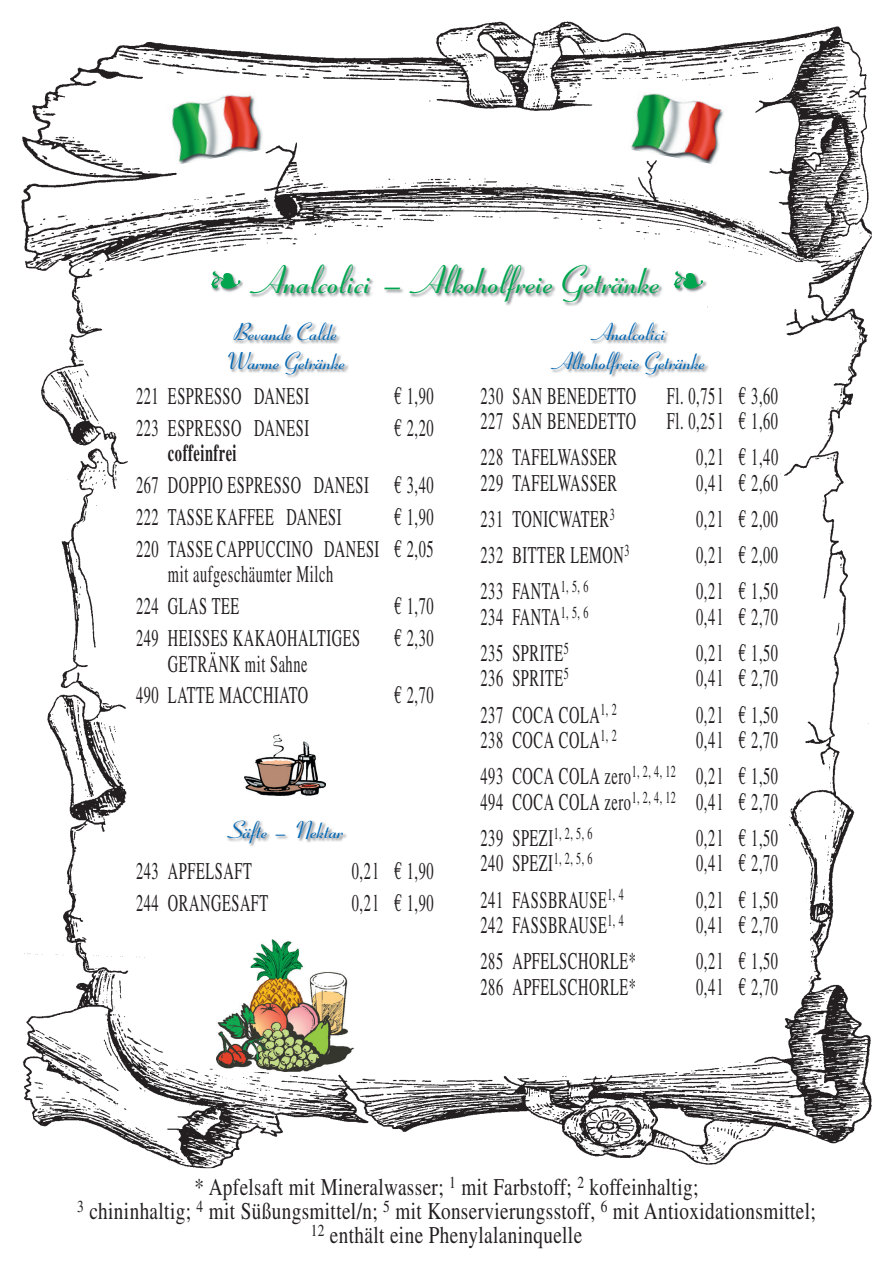
<style>
.page{position:relative;width:893px;height:1263px;background:#fff}
.page>*{position:absolute;margin:0;border:0;box-sizing:border-box;transform-origin:0 0}
.t1{font:700 39px "Coronet LT Std";color:#00a54f}
.t2{font:24px/31.8px "Times LT Std";letter-spacing:.04em;color:#231f20;scale:.6 1}
.t3{font:24px/24px "Times LT Std";letter-spacing:.02em;color:#231f20;text-align:center;scale:.8 1}
.t4{font:700 24px/28.5px "Coronet LT Std";color:#0166b3;text-align:center}
.t5{font:700 24px "Times LT Std";letter-spacing:.04em;color:#231f20;scale:.6 1}
</style>
<div class="page">
<img style="left:21px;top:21px;width:851px;height:1147px">
<img style="left:211px;top:265px;width:496px;height:42px">
<svg style="left:211px;top:271px;width:30px;height:18px"></svg>
<svg style="left:674px;top:271px;width:29px;height:18px"></svg>
<img style="left:228px;top:323px;width:121px;height:55px">
<img style="left:551px;top:323px;width:158px;height:55px">
<img style="left:227px;top:820px;width:120px;height:27px">
<img style="left:216px;top:940px;width:138px;height:131px">
<img style="left:166px;top:90px;width:99px;height:75px">
<img style="left:628px;top:90px;width:99px;height:75px">
<img style="left:244px;top:734px;width:81px;height:61px">
<h1 class="t1" style="left:255px;top:257px;width:406px">Analcolici – Alkoholfreie Getränke</h1>
<p class="t4" style="left:225px;top:318px;width:121px">Bevande Calde<br>Warme Getränke</p>
<p class="t4" style="left:554px;top:318px;width:152px">Analcolici<br>Alkoholfreie Getränke</p>
<p class="t2" style="left:136px;top:380px;width:290px">221 ESPRESSO DANESI</p>
<p class="t2" style="left:394px;top:380px;width:68px">€ 1,90</p>
<p class="t2" style="left:136px;top:412px;width:290px">223 ESPRESSO DANESI</p>
<p class="t2" style="left:394px;top:412px;width:68px">€ 2,20</p>
<p class="t5" style="left:168px;top:439px;width:116px">coffeinfrei</p>
<p class="t2" style="left:136px;top:469px;width:498px">267 DOPPIO ESPRESSO DANESI € 3,40<br>222 TASSE KAFFEE DANESI</p>
<p class="t2" style="left:136px;top:501px;width:498px;text-align:right">€ 1,90<br>220 TASSE CAPPUCCINO DANESI € 2,05</p>
<p class="t2" style="left:136px;top:558px;width:330px;text-indent:32px">mit aufgeschäumter Milch<br>224 GLAS TEE</p>
<p class="t2" style="left:394px;top:590px;width:68px">€ 1,70</p>
<p class="t2" style="left:136px;top:622px;width:375px">249 HEISSES KAKAOHALTIGES</p>
<p class="t2" style="left:394px;top:622px;width:68px">€ 2,30</p>
<p class="t2" style="left:136px;top:647px;width:289px;text-align:right">GETRÄNK mit Sahne<br>490 LATTE MACCHIATO</p>
<p class="t2" style="left:394px;top:679px;width:68px">€ 2,70</p>
<p class="t4" style="left:227px;top:815px;width:117px">Säfte – Nektar</p>
<p class="t2" style="left:136px;top:855px;width:194px">243 APFELSAFT</p>
<p class="t2" style="left:352px;top:855px;width:138px">0,2 l € 1,90</p>
<p class="t2" style="left:136px;top:886px;width:222px">244 ORANGESAFT</p>
<p class="t2" style="left:352px;top:886px;width:138px">0,2 l € 1,90</p>
<p class="t2" style="left:480px;top:380px;width:261px">230 SAN BENEDETTO</p>
<p class="t2" style="left:667px;top:380px;width:187px">Fl. 0,75 l € 3,60</p>
<p class="t2" style="left:480px;top:405px;width:261px">227 SAN BENEDETTO</p>
<p class="t2" style="left:667px;top:405px;width:187px">Fl. 0,25 l € 1,60</p>
<p class="t2" style="left:480px;top:441px;width:229px">228 TAFELWASSER</p>
<p class="t2" style="left:696px;top:441px;width:138px">0,2 l € 1,40</p>
<p class="t2" style="left:480px;top:467px;width:229px">229 TAFELWASSER</p>
<p class="t2" style="left:696px;top:467px;width:138px">0,4 l € 2,60</p>
<p class="t2" style="left:480px;top:503px;width:225px">231 TONICWATER<sup>3</sup></p>
<p class="t2" style="left:696px;top:503px;width:138px">0,2 l € 2,00</p>
<p class="t2" style="left:480px;top:539px;width:250px">232 BITTER LEMON<sup>3</sup></p>
<p class="t2" style="left:696px;top:539px;width:138px">0,2 l € 2,00</p>
<p class="t2" style="left:480px;top:575px;width:181px">233 FANTA<sup>1,</sup> <sup>5,</sup> <sup>6</sup></p>
<p class="t2" style="left:696px;top:575px;width:138px">0,2 l € 1,50</p>
<p class="t2" style="left:480px;top:601px;width:181px">234 FANTA<sup>1,</sup> <sup>5,</sup> <sup>6</sup></p>
<p class="t2" style="left:696px;top:601px;width:138px">0,4 l € 2,70</p>
<p class="t2" style="left:480px;top:637px;width:149px">235 SPRITE<sup>5</sup></p>
<p class="t2" style="left:696px;top:637px;width:138px">0,2 l € 1,50</p>
<p class="t2" style="left:480px;top:662px;width:149px">236 SPRITE<sup>5</sup></p>
<p class="t2" style="left:696px;top:662px;width:138px">0,4 l € 2,70</p>
<p class="t2" style="left:480px;top:698px;width:229px">237 COCA COLA<sup>1,</sup> <sup>2</sup></p>
<p class="t2" style="left:696px;top:698px;width:138px">0,2 l € 1,50</p>
<p class="t2" style="left:480px;top:724px;width:229px">238 COCA COLA<sup>1,</sup> <sup>2</sup></p>
<p class="t2" style="left:480px;top:722px;width:498px;line-height:36.2px;text-align:right">0,4 l € 2,70<br>493 COCA COLA zero<sup>1,</sup> <sup>2,</sup> <sup>4,</sup> <sup>12</sup> 0,2 l € 1,50</p>
<p class="t2" style="left:480px;top:783px;width:498px;line-height:36.2px">494 COCA COLA zero<sup>1,</sup> <sup>2,</sup> <sup>4,</sup> <sup>12</sup> 0,4 l € 2,70<br>239 SPEZI<sup>1,</sup> <sup>2,</sup> <sup>5,</sup> <sup>6</sup></p>
<p class="t2" style="left:696px;top:822px;width:138px">0,2 l € 1,50</p>
<p class="t2" style="left:480px;top:847px;width:188px">240 SPEZI<sup>1,</sup> <sup>2,</sup> <sup>5,</sup> <sup>6</sup></p>
<p class="t2" style="left:696px;top:847px;width:138px">0,4 l € 2,70</p>
<p class="t2" style="left:480px;top:883px;width:240px">241 FASSBRAUSE<sup>1,</sup> <sup>4</sup></p>
<p class="t2" style="left:696px;top:883px;width:138px">0,2 l € 1,50</p>
<p class="t2" style="left:480px;top:909px;width:240px">242 FASSBRAUSE<sup>1,</sup> <sup>4</sup></p>
<p class="t2" style="left:696px;top:909px;width:138px">0,4 l € 2,70</p>
<p class="t2" style="left:480px;top:945px;width:261px">285 APFELSCHORLE*</p>
<p class="t2" style="left:696px;top:945px;width:138px">0,2 l € 1,50</p>
<p class="t2" style="left:480px;top:970px;width:261px">286 APFELSCHORLE*</p>
<p class="t2" style="left:696px;top:970px;width:138px">0,4 l € 2,70</p>
<p class="t3" style="left:77px;top:1175px;width:925px">* Apfelsaft mit Mineralwasser; <sup>1</sup> mit Farbstoff; <sup>2</sup> koffeinhaltig;<br><sup>3</sup> chininhaltig; <sup>4</sup> mit Süßungsmittel/n; <sup>5</sup> mit Konservierungsstoff, <sup>6</sup> mit Antioxidationsmittel;<br><sup>12</sup> enthält eine Phenylalaninquelle</p>
</div>
